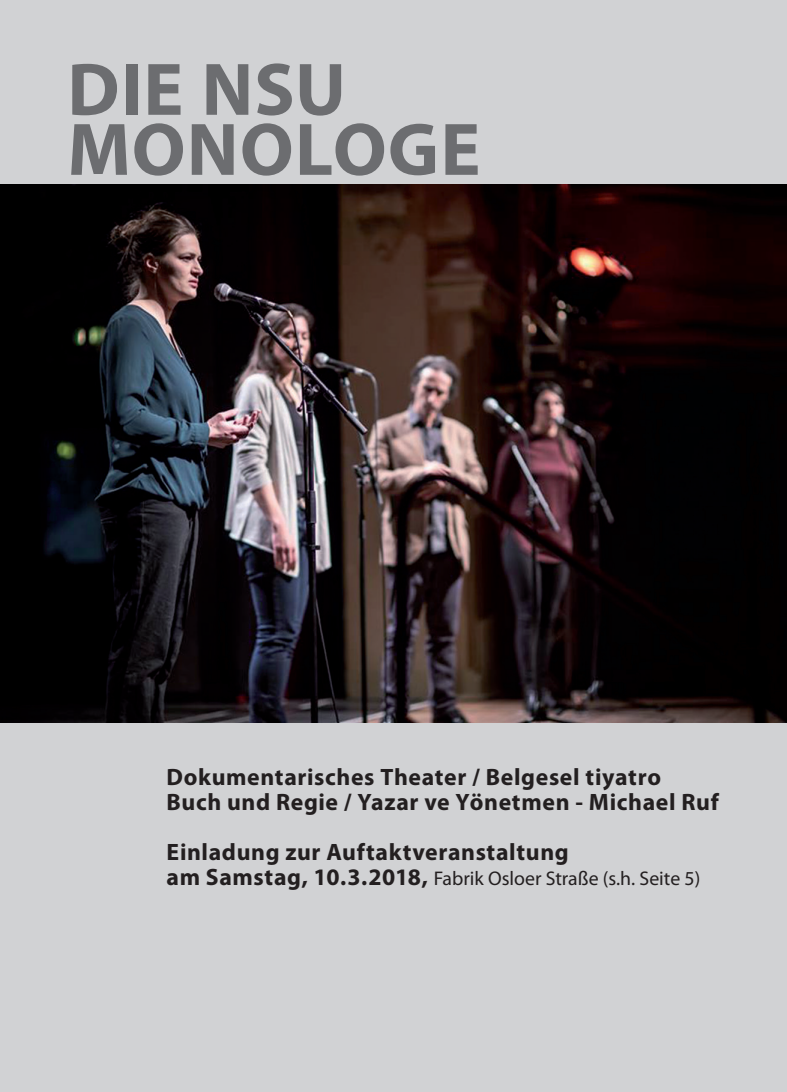
<style>
.page{position:relative;width:787px;height:1092px;background:#fff}
.page>*{position:absolute;margin:0;border:0;box-sizing:border-box;transform-origin:0 0}
.t1{font:700 75px/60px "Myriad Pro";letter-spacing:.015em;color:#6c6d70}
.t2{font:700 23.75px/25px "Myriad Pro";letter-spacing:.025em;color:#231f20}
.t3{font:19.75px "Myriad Pro";color:#231f20}
.s1{font-weight:700;font-size:23.75px}
</style>
<div class="page">
<div style="left:0;top:0;width:787px;height:1091px;background:#d1d2d4"></div>
<img style="left:0;top:184px;width:787px;height:538px">
<h1 class="t1" style="left:67px;top:57px;width:414px">DIE NSU<br>MONOLOGE</h1>
<p class="t2" style="left:167px;top:764px;width:553px">Dokumentarisches Theater / Belgesel tiyatro<br>Buch und Regie / Yazar ve Yönetmen - Michael Ruf</p>
<p class="t2" style="left:167px;top:839px;width:404px">Einladung zur Auftaktveranstaltung</p>
<p class="t3" style="left:167px;top:866px;width:535px"><span class="s1">am Samstag, 10.3.2018,</span> Fabrik Osloer Straße (s.h. Seite 5)</p>
</div>
